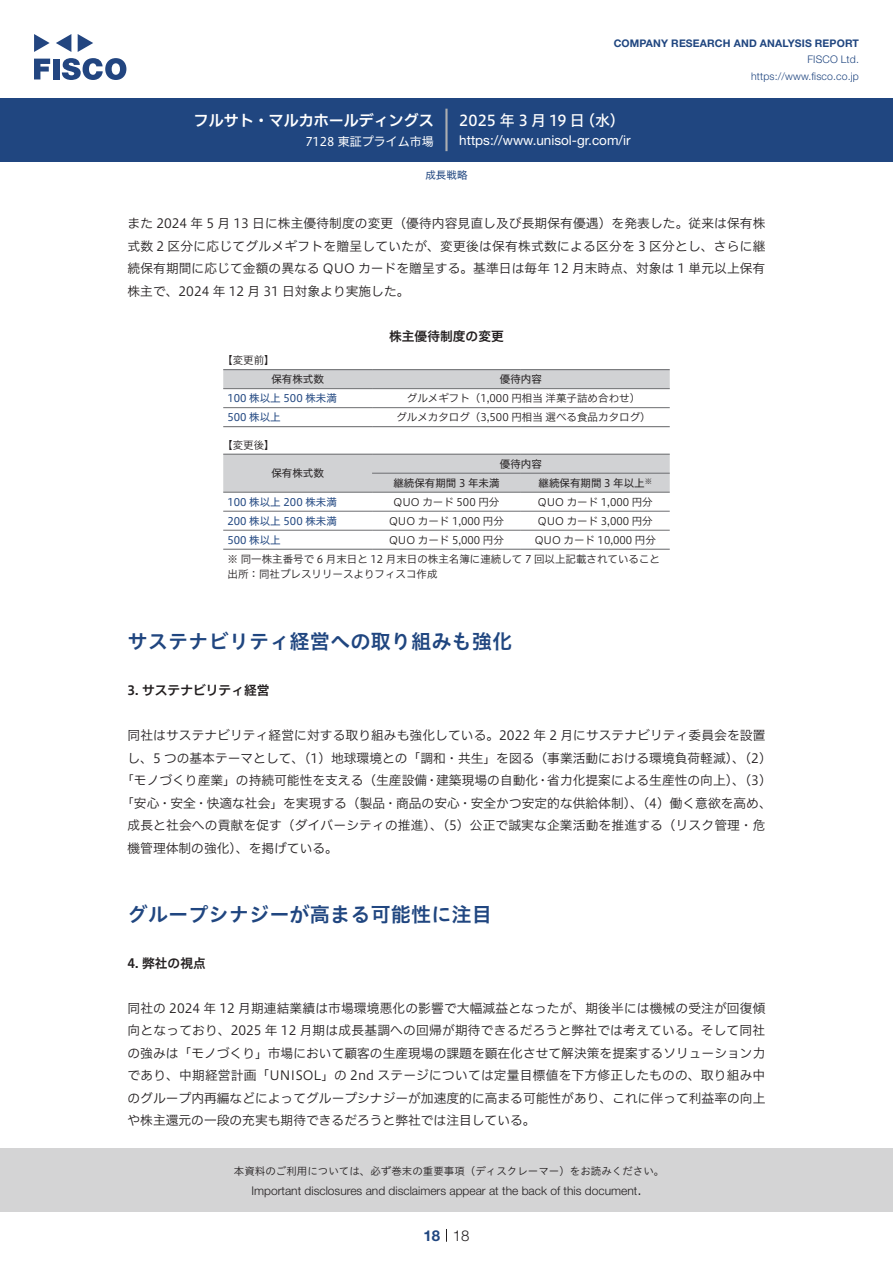
<style>
.page{position:relative;width:893px;height:1263px;background:#fff}
.page>*{position:absolute;margin:0;border:0;box-sizing:border-box;transform-origin:0 0}
.t1{font:20.25px "Hiragino UD Sans Std W6";color:#204680}
.t2{font:15px "Hiragino UD Sans F Std N W6";color:#fff}
.t3{font:15px "Hiragino UD Sans F Std N W5";letter-spacing:.005em;color:#fff}
.t4{font:300 15px "Helvetica Neue LT Std";color:#231f20}
.t5{font:700 15px "Helvetica Neue LT Std";color:#204680}
.t6{font:13.5px "Helvetica Neue LT Std";color:#fff}
.t7{font:12.75px/22.5px "Hiragino UD Sans F Std N W3";color:#231f20;text-align:justify}
.t8{font:12.75px "Hiragino UD Sans F Std N W6";color:#231f20}
.t9{font:300 12px "Helvetica Neue LT Std";color:#231f20}
.t10{font:12px "Hiragino UD Sans F Std N W4";color:#fff}
.t11{font:10.5px/15px "Hiragino UD Sans F Std N W3";color:#231f20}
.t12{font:10.5px "Hiragino UD Sans F Std N W4";color:#204680}
.t13{font:10.5px "Hiragino UD Sans Std W3";color:#231f20}
.t14{font:10.5px "Hiragino UD Sans F Std N W4";color:#231f20}
.t15{font:700 10.5px "Helvetica Neue LT Std";letter-spacing:.015em;color:#204680}
.t16{font:300 10.5px/16.5px "Helvetica Neue LT Std";letter-spacing:.015em;color:#204680;text-align:right}
.t17{font:7.35px "Hiragino UD Sans F Std N W4";color:#231f20}
</style>
<div class="page">
<div style="left:0;top:1148px;width:893px;height:64px;background:#d4d4d5"></div>
<svg style="left:34px;top:59px;width:16px;height:20px"></svg>
<div style="left:53px;top:59px;width:6px;height:20px;background:#224580"></div>
<svg style="left:62px;top:58px;width:64px;height:22px"></svg>
<svg style="left:34px;top:34px;width:16px;height:18px"></svg>
<svg style="left:78px;top:34px;width:15px;height:18px"></svg>
<svg style="left:56px;top:34px;width:15px;height:18px"></svg>
<div style="left:0;top:98px;width:893px;height:64px;background:#204680"></div>
<hr style="left:445px;top:109px;width:3px;height:42px;background:#acaeb1">
<svg style="left:446px;top:1229px;width:1px;height:13px"></svg>
<svg style="left:223px;top:370px;width:447px;height:122px"></svg>
<hr style="left:223px;top:388px;width:149px;height:1px;background:#6c6d70">
<hr style="left:372px;top:388px;width:149px;height:1px;background:#6c6d70">
<hr style="left:521px;top:388px;width:149px;height:1px;background:#6c6d70">
<hr style="left:223px;top:407px;width:149px;height:1px;background:#6c6d70">
<hr style="left:372px;top:407px;width:149px;height:1px;background:#6c6d70">
<hr style="left:521px;top:407px;width:149px;height:1px;background:#6c6d70">
<hr style="left:223px;top:369px;width:149px;height:1px;background:#6c6d70">
<hr style="left:372px;top:369px;width:149px;height:1px;background:#6c6d70">
<hr style="left:521px;top:369px;width:149px;height:1px;background:#6c6d70">
<hr style="left:223px;top:426px;width:149px;height:1px;background:#6c6d70">
<hr style="left:372px;top:426px;width:149px;height:1px;background:#6c6d70">
<hr style="left:521px;top:426px;width:149px;height:1px;background:#6c6d70">
<hr style="left:372px;top:473px;width:149px;height:1px;background:#6c6d70">
<hr style="left:521px;top:473px;width:149px;height:1px;background:#6c6d70">
<hr style="left:223px;top:492px;width:149px;height:1px;background:#6c6d70">
<hr style="left:372px;top:492px;width:149px;height:1px;background:#6c6d70">
<hr style="left:521px;top:492px;width:149px;height:1px;background:#6c6d70">
<hr style="left:223px;top:511px;width:149px;height:1px;background:#6c6d70">
<hr style="left:372px;top:511px;width:149px;height:1px;background:#6c6d70">
<hr style="left:521px;top:511px;width:149px;height:1px;background:#6c6d70">
<hr style="left:223px;top:530px;width:149px;height:1px;background:#6c6d70">
<hr style="left:372px;top:530px;width:149px;height:1px;background:#6c6d70">
<hr style="left:521px;top:530px;width:149px;height:1px;background:#6c6d70">
<hr style="left:223px;top:454px;width:149px;height:1px;background:#6c6d70">
<hr style="left:372px;top:454px;width:149px;height:1px;background:#6c6d70">
<hr style="left:521px;top:454px;width:149px;height:1px;background:#6c6d70">
<hr style="left:223px;top:549px;width:149px;height:1px;background:#6c6d70">
<hr style="left:372px;top:549px;width:149px;height:1px;background:#6c6d70">
<hr style="left:521px;top:549px;width:149px;height:1px;background:#6c6d70">
<p class="t2" style="left:194px;top:109px;width:241px">フルサト・マルカホールディングス</p>
<p class="t10" style="left:305px;top:132px;width:130px">7128 東証プライム市場</p>
<p class="t15" style="left:614px;top:37px;width:247px">COMPANY RESEARCH AND ANALYSIS REPORT</p>
<p class="t16" style="left:751px;top:51px;width:109px">FISCO Ltd. https://www.fisco.co j p.</p>
<p class="t3" style="left:580px;top:109px;width:46px">（水(</p>
<p class="t3" style="left:459px;top:109px;width:127px">2025 年 3 月 19 日</p>
<p class="t6" style="left:459px;top:132px;width:173px">https://www.unisol-gr.com i r/</p>
<p class="t12" style="left:425px;top:167px;width:43px">成長戦略</p>
<p class="t7" style="left:128px;top:211px;width:639px">また 2024 年 5 月 13 日に株主優待制度の変更（優待内容見直し及び長期保有優遇）を発表した。従来は保有株式数 2 区分に応じてグルメギフトを贈呈していたが、変更後は保有株式数による区分を 3 区分とし、さらに継続保有期間に応じて金額の異なる QUO カードを贈呈する。基準日は毎年 12 月末時点、対象は 1 単元以上保有株主で、2024 年 12 月 31 日対象より実施した。</p>
<p class="t8" style="left:389px;top:326px;width:116px">株主優待制度の変更</p>
<p class="t11" style="left:222px;top:352px;width:54px">【変更前【</p>
<p class="t14" style="left:500px;top:371px;width:43px">優待内容</p>
<p class="t14" style="left:271px;top:371px;width:54px">保有株式数</p>
<p class="t12" style="left:227px;top:390px;width:111px">100 株以上 500 株未満</p>
<p class="t11" style="left:407px;top:390px;width:235px">グルメギフト（1,000 円相当洋菓子詰め合わせ(</p>
<p class="t12" style="left:227px;top:409px;width:55px">500 株以上</p>
<p class="t11" style="left:222px;top:437px;width:54px">【変更後【</p>
<p class="t11" style="left:396px;top:409px;width:256px">グルメカタログ（3,500 円相当選べる食品カタログ(</p>
<p class="t14" style="left:271px;top:465px;width:54px">保有株式数</p>
<p class="t14" style="left:500px;top:456px;width:43px">優待内容</p>
<p class="t14" style="left:393px;top:475px;width:108px">継続保有期間 3 年未満</p>
<p class="t14" style="left:539px;top:475px;width:108px">継続保有期間 3 年以上</p>
<p class="t17" style="left:645px;top:475px;width:9px">※</p>
<p class="t12" style="left:227px;top:494px;width:111px">100 株以上 200 株未満</p>
<p class="t11" style="left:394px;top:494px;width:107px">QUO カード 500 円分</p>
<p class="t11" style="left:538px;top:494px;width:116px">QUO カード 1,000 円分</p>
<p class="t12" style="left:227px;top:513px;width:111px">200 株以上 500 株未満</p>
<p class="t11" style="left:389px;top:513px;width:116px">QUO カード 1,000 円分</p>
<p class="t11" style="left:538px;top:513px;width:116px">QUO カード 3,000 円分</p>
<p class="t12" style="left:227px;top:532px;width:55px">500 株以上</p>
<p class="t11" style="left:227px;top:551px;width:434px">※ 同一株主番号で 6 月末日と 12 月末日の株主名簿に連続して 7 回以上記載されていること出所：同社プレスリリースよりフィスコ作成</p>
<p class="t11" style="left:389px;top:532px;width:116px">QUO カード 5,000 円分</p>
<p class="t11" style="left:535px;top:532px;width:123px">QUO カード 10,000 円分</p>
<h1 class="t1" style="left:128px;top:626px;width:386px">サステナビリティ経営への取り組みも強化</h1>
<p class="t8" style="left:128px;top:680px;width:144px">3. サステナビリティ経営</p>
<p class="t7" style="left:128px;top:723px;width:639px">同社はサステナビリティ経営に対する取り組みも強化している。2022 年 2 月にサステナビリティ委員会を設置</p>
<p class="t7" style="left:128px;top:746px;width:646px">し、5 つの基本テーマとして、（1）地球環境との「調和・共生」を図る（事業活動における環境負荷軽減 )、( 2 (</p>
<p class="t7" style="left:121px;top:768px;width:652px">「モノづくり産業」の持続可能性を支える（生産設備・建築現場の自動化・省力化提案による生産性の向上 )、( 3 (</p>
<p class="t7" style="left:121px;top:791px;width:652px">「安心・安全・快適な社会」を実現する（製品・商品の安心・安全かつ安定的な供給体制）、（4）働く意欲を高め、</p>
<p class="t7" style="left:128px;top:813px;width:639px">成長と社会への貢献を促す（ダイバーシティの推進）、（5）公正で誠実な企業活動を推進する（リスク管理・危</p>
<p class="t7" style="left:128px;top:836px;width:212px">機管理体制の強化）、を掲げている。</p>
<h1 class="t1" style="left:128px;top:898px;width:366px">グループシナジーが高まる可能性に注目</h1>
<p class="t8" style="left:128px;top:953px;width:80px">4. 弊社の視点</p>
<p class="t7" style="left:128px;top:996px;width:639px">同社の 2024 年 12 月期連結業績は市場環境悪化の影響で大幅減益となったが、期後半には機械の受注が回復傾向となっており、2025 年 12 月期は成長基調への回帰が期待できるだろうと弊社では考えている。そして同社の強みは「モノづくり」市場において顧客の生産現場の課題を顕在化させて解決策を提案するソリューション力であり、中期経営計画「UNISOL」の 2nd ステージについては定量目標値を下方修正したものの、取り組み中のグループ内再編などによってグループシナジーが加速度的に高まる可能性があり、これに伴って利益率の向上や株主還元の一段の充実も期待できるだろうと弊社では注目している。</p>
<p class="t13" style="left:234px;top:1163px;width:432px">本資料のご利用については、必ず巻末の重要事項（ディスクレーマー）をお読みください。</p>
<p class="t4" style="left:637px;top:1180px;width:6px">.</p>
<p class="t9" style="left:251px;top:1183px;width:387px">Important disclosures and disclaimers appear at the back of this document</p>
<p class="t5" style="left:423px;top:1226px;width:18px">18</p>
<p class="t4" style="left:453px;top:1226px;width:18px">18</p>
</div>
